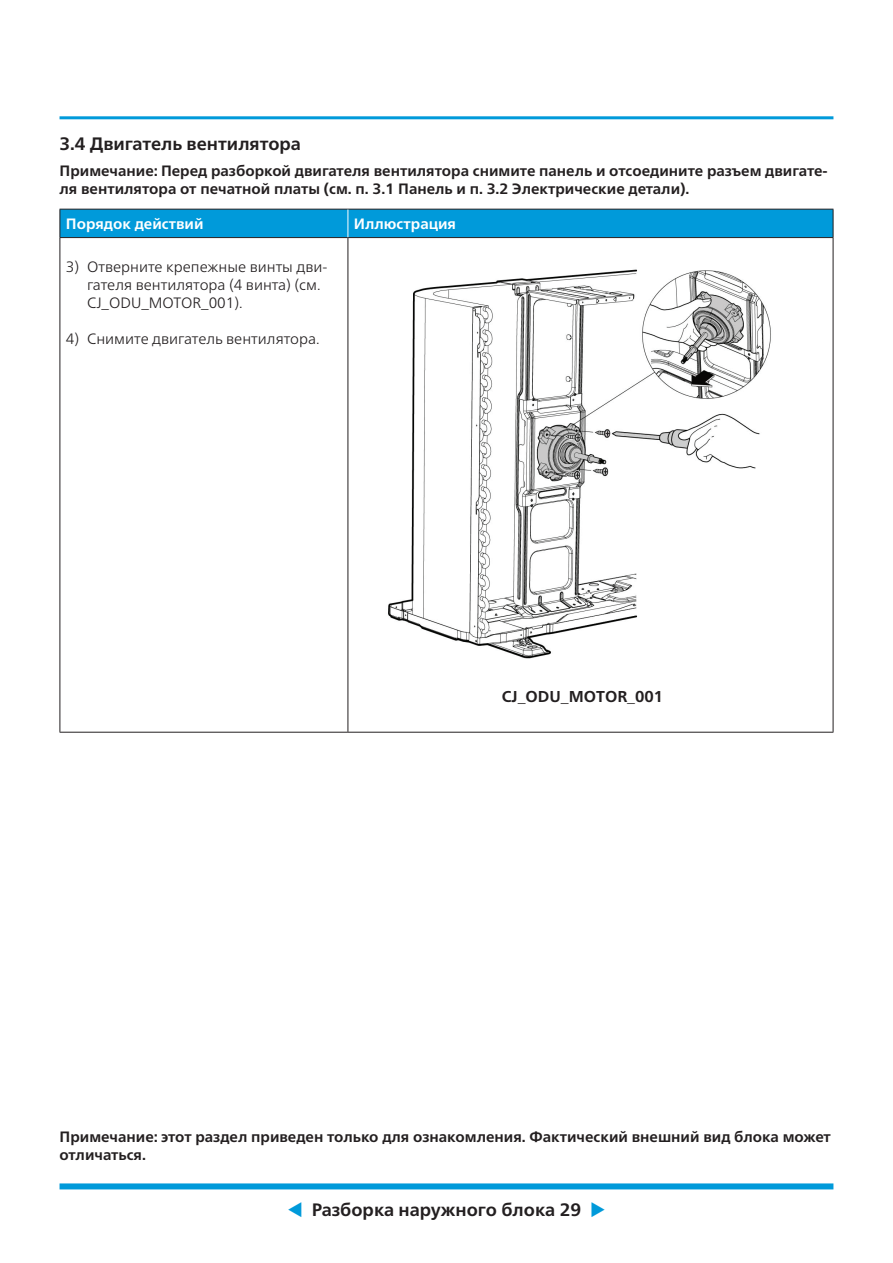
<style>
.page{position:relative;width:893px;height:1263px;background:#fff}
.page>*{position:absolute;margin:0;border:0;box-sizing:border-box;transform-origin:0 0}
.zag2_11pt{font:700 18px "Frutiger Neue LTW1 G";color:#231f20}
.t1{font:700 15.75px "Frutiger Neue LTW1 G";color:#231f20}
.t2{font:700 15px/18px "Frutiger Neue LTW1 G";color:#231f20}
.Paragraph_Style_1{font:300 15px/18px "Frutiger Neue LTW1 G";color:#231f20}
.tabl{font:700 15px "Frutiger Neue LTW1 G";color:#fff}
.s1{color:#009ada}
</style>
<div class="page">
<div style="left:60px;top:1183px;width:773px;height:6px;background:#009ada"></div>
<hr style="left:60px;top:116px;width:773px;height:3px;background:#009ada">
<svg style="left:61px;top:238px;width:772px;height:494px"></svg>
<hr style="left:833px;top:238px;width:1px;height:494px;background:#231f20">
<svg style="left:60px;top:209px;width:774px;height:29px;background:#0393cf"></svg>
<hr style="left:348px;top:732px;width:485px;height:1px;background:#231f20">
<hr style="left:60px;top:238px;width:1px;height:494px;background:#231f20">
<hr style="left:348px;top:238px;width:1px;height:494px;background:#231f20">
<hr style="left:60px;top:732px;width:288px;height:1px;background:#231f20">
<img style="left:375px;top:247px;width:412px;height:426px">
<p class="zag2_11pt" style="left:60px;top:133px;width:243px">3.4 Двигатель вентилятора</p>
<p class="t2" style="left:60px;top:162px;width:770px">Примечание: Перед разборкой двигателя вентилятора снимите панель и отсоедините разъем двигате&shy;ля вентилятора от печатной платы (см. п. 3.1 Панель и п. 3.2 Электрические детали).</p>
<p class="tabl" style="left:66px;top:215px;width:139px">Порядок действий</p>
<p class="tabl" style="left:354px;top:215px;width:104px">Иллюстрация</p>
<p class="Paragraph_Style_1" style="left:87px;top:257px;width:242px;text-indent:-21px">3) Отверните крепежные винты дви&shy;гателя вентилятора (4 винта) (см.<br>CJ_ODU_MOTOR_001).</p>
<p class="Paragraph_Style_1" style="left:66px;top:329px;width:255px">4) Снимите двигатель вентилятора.</p>
<p class="t1" style="left:502px;top:687px;width:163px">CJ_ODU_MOTOR_001</p>
<p class="t2" style="left:60px;top:1127px;width:773px">Примечание: этот раздел приведен только для ознакомления. Фактический внешний вид блока может отличаться.</p>
<p class="zag2_11pt" style="left:287px;top:1199px;width:320px"><span class="s1">▼</span> Разборка наружного блока 29 <span class="s1">◆</span></p>
</div>
